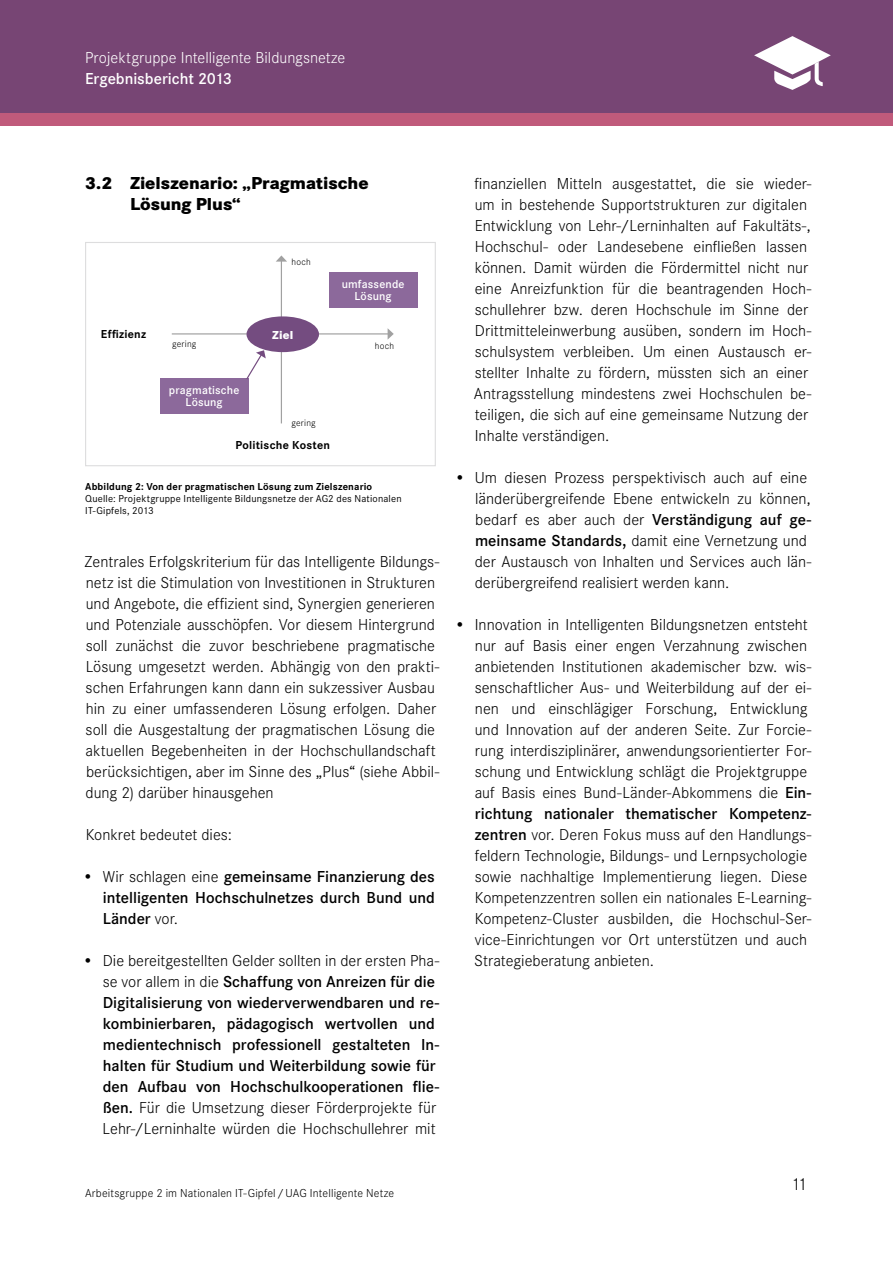
<style>
.page{position:relative;width:893px;height:1263px;background:#fff}
.page>*{position:absolute;margin:0;border:0;box-sizing:border-box;transform-origin:0 0}
.t1{font:800 18px/21px "Corporate S";color:#000}
.t2{font:300 18px "Corporate S";color:#000}
.t3{font:300 16.5px/21px "Corporate S";color:#000}
.t4{font:600 16.5px/21px "Corporate S";color:#000;text-align:justify}
.t5{font:300 16.5px "Corporate S";color:#fff}
.t6{font:600 16.5px "Corporate S";color:#fff}
.t7{font:300 12px "Corporate S";letter-spacing:.015em;color:#000}
.t8{font:600 12px/12px "Corporate S";letter-spacing:.01em;color:#fff;text-align:center}
.t9{font:700 12px "Corporate S";letter-spacing:.02em;color:#000}
.t10{font:800 12px "Corporate S";color:#fff}
.t11{font:10.5px/12px "Corporate S";letter-spacing:.02em;color:#000}
.t12{font:700 10.5px "Corporate S";letter-spacing:.015em;color:#000}
.t13{font:300 9.6px "Corporate S";letter-spacing:.02em;color:#000}
.s1{font-weight:300}
.s2{font-weight:600}
</style>
<div class="page">
<div style="left:445px;top:0;width:448px;height:120px;background:#774574"></div>
<div style="left:0;top:0;width:445px;height:120px;background:#774574"></div>
<div style="left:0;top:113px;width:893px;height:13px;background:#c05a7b"></div>
<svg style="left:754px;top:36px;width:77px;height:54px"></svg>
<div style="left:85px;top:242px;width:351px;height:224px;border:1px solid #ddddde"></div>
<hr style="left:172px;top:333px;width:216px;height:1px;background:#a1a1a1">
<svg style="left:388px;top:329px;width:6px;height:10px"></svg>
<hr style="left:281px;top:261px;width:1px;height:162px;background:#a1a1a1">
<svg style="left:276px;top:255px;width:11px;height:7px"></svg>
<div style="left:247px;top:316px;width:72px;height:36px;background:#744c80;border-radius:50%"></div>
<div style="left:329px;top:272px;width:88px;height:36px;background:#8c699b"></div>
<div style="left:160px;top:378px;width:89px;height:35px;background:#8c699b"></div>
<svg style="left:246px;top:350px;width:20px;height:29px"></svg>
<p class="t5" style="left:85px;top:49px;width:262px">Projektgruppe Intelligente Bildungsnetze</p>
<p class="t6" style="left:85px;top:69px;width:149px">Ergebnisbericht 2013</p>
<p class="t1" style="left:130px;top:173px;width:240px;text-indent:-45px">3.2 Zielszenario: „Pragmatische<br>Lösung Plus“</p>
<p class="t9" style="left:101px;top:328px;width:47px">Effizienz</p>
<p class="t13" style="left:291px;top:257px;width:21px">hoch</p>
<p class="t10" style="left:272px;top:327px;width:23px">Ziel</p>
<p class="t8" style="left:342px;top:278px;width:64px">umfassende<br>Lösung</p>
<p class="t13" style="left:172px;top:339px;width:26px">gering</p>
<p class="t13" style="left:375px;top:340px;width:21px">hoch</p>
<p class="t8" style="left:169px;top:384px;width:72px">pragmatische<br>Lösung</p>
<p class="t13" style="left:292px;top:417px;width:26px">gering</p>
<p class="t9" style="left:236px;top:438px;width:96px">Politische Kosten</p>
<p class="t12" style="left:85px;top:480px;width:288px">Abbildung 2: Von der pragmatischen Lösung zum Zielszenario</p>
<p class="t11" style="left:85px;top:493px;width:318px">Quelle: Projektgruppe Intelligente Bildungsnetze der AG2 des Nationalen<br>IT-Gipfels, 2013</p>
<p class="t3" style="left:85px;top:551px;width:356px">Zentrales Erfolgskriterium für das Intelligente Bildungs&shy;netz ist die Stimulation von Investitionen in Strukturen und Angebote, die effizient sind, Synergien generieren und Potenziale ausschöpfen. Vor diesem Hintergrund soll zunächst die zuvor beschriebene pragmatische Lösung umgesetzt werden. Abhängig von den prakti&shy;schen Erfahrungen kann dann ein sukzessiver Ausbau hin zu einer umfassenderen Lösung erfolgen. Daher soll die Ausgestaltung der pragmatischen Lösung die aktuellen Begebenheiten in der Hochschullandschaft berücksichtigen, aber im Sinne des „Plus“ (siehe Abbil&shy;dung 2) darüber hinausgehen</p>
<p class="t3" style="left:86px;top:824px;width:148px">Konkret bedeutet dies:</p>
<p class="t4" style="left:103px;top:866px;width:334px;text-indent:-20px"><span class="s1">• Wir schlagen eine</span> gemeinsame Finanzierung des intelligenten Hochschulnetzes durch Bund und Länder <span class="s1">vor.</span></p>
<p class="t4" style="left:103px;top:950px;width:338px;text-align:left;text-indent:-20px"><span class="s1">• Die bereitgestellten Gelder sollten in der ersten Pha&shy;se vor allem in die</span> Schaffung von Anreizen für die Digitalisierung von wiederverwendbaren und re&shy;kombinierbaren, pädagogisch wertvollen und medientechnisch professionell gestalteten In&shy;halten für Studium und Weiterbildung sowie für den Aufbau von Hochschulkooperationen flie&shy;ßen. <span class="s1">Für die Umsetzung dieser Förderprojekte für Lehr-/Lerninhalte würden die Hochschullehrer mit</span></p>
<p class="t7" style="left:85px;top:1186px;width:311px">Arbeitsgruppe 2 im Nationalen IT-Gipfel/UAG Intelligente Netze</p>
<p class="t3" style="left:474px;top:173px;width:339px">finanziellen Mitteln ausgestattet, die sie wieder&shy;um in bestehende Supportstrukturen zur digitalen Entwicklung von Lehr-/Lerninhalten auf Fakultäts-, Hochschul- oder Landesebene einfließen lassen können. Damit würden die Fördermittel nicht nur eine Anreizfunktion für die beantragenden Hoch&shy;schullehrer bzw. deren Hochschule im Sinne der Drittmitteleinwerbung ausüben, sondern im Hoch&shy;schulsystem verbleiben. Um einen Austausch er&shy;stellter Inhalte zu fördern, müssten sich an einer Antragsstellung mindestens zwei Hochschulen be&shy;teiligen, die sich auf eine gemeinsame Nutzung der Inhalte verständigen.</p>
<p class="t3" style="left:475px;top:467px;width:338px;text-indent:-20px">• Um diesen Prozess perspektivisch auch auf eine länderübergreifende Ebene entwickeln zu können, bedarf es aber auch der <span class="s2">Verständigung auf ge&shy;meinsame Standards,</span> damit eine Vernetzung und der Austausch von Inhalten und Services auch län&shy;derübergreifend realisiert werden kann.</p>
<p class="t3" style="left:474px;top:614px;width:339px;text-indent:-20px">• Innovation in Intelligenten Bildungsnetzen entsteht nur auf Basis einer engen Verzahnung zwischen anbietenden Institutionen akademischer bzw. wis&shy;senschaftlicher Aus- und Weiterbildung auf der ei&shy;nen und einschlägiger Forschung, Entwicklung und Innovation auf der anderen Seite. Zur Forcie&shy;rung interdisziplinärer, anwendungsorientierter For&shy;schung und Entwicklung schlägt die Projektgruppe auf Basis eines Bund-Länder-Abkommens die <span class="s2">Ein&shy;richtung nationaler thematischer Kompetenz&shy;zentren</span> vor. Deren Fokus muss auf den Handlungs&shy;feldern Technologie, Bildungs- und Lernpsychologie sowie nachhaltige Implementierung liegen. Diese Kompetenzzentren sollen ein nationales E-Learning-Kompetenz-Cluster ausbilden, die Hochschul-Ser&shy;vice-Einrichtungen vor Ort unterstützen und auch Strategieberatung anbieten.</p>
<p class="t2" style="left:792px;top:1174px;width:17px">11</p>
</div>
